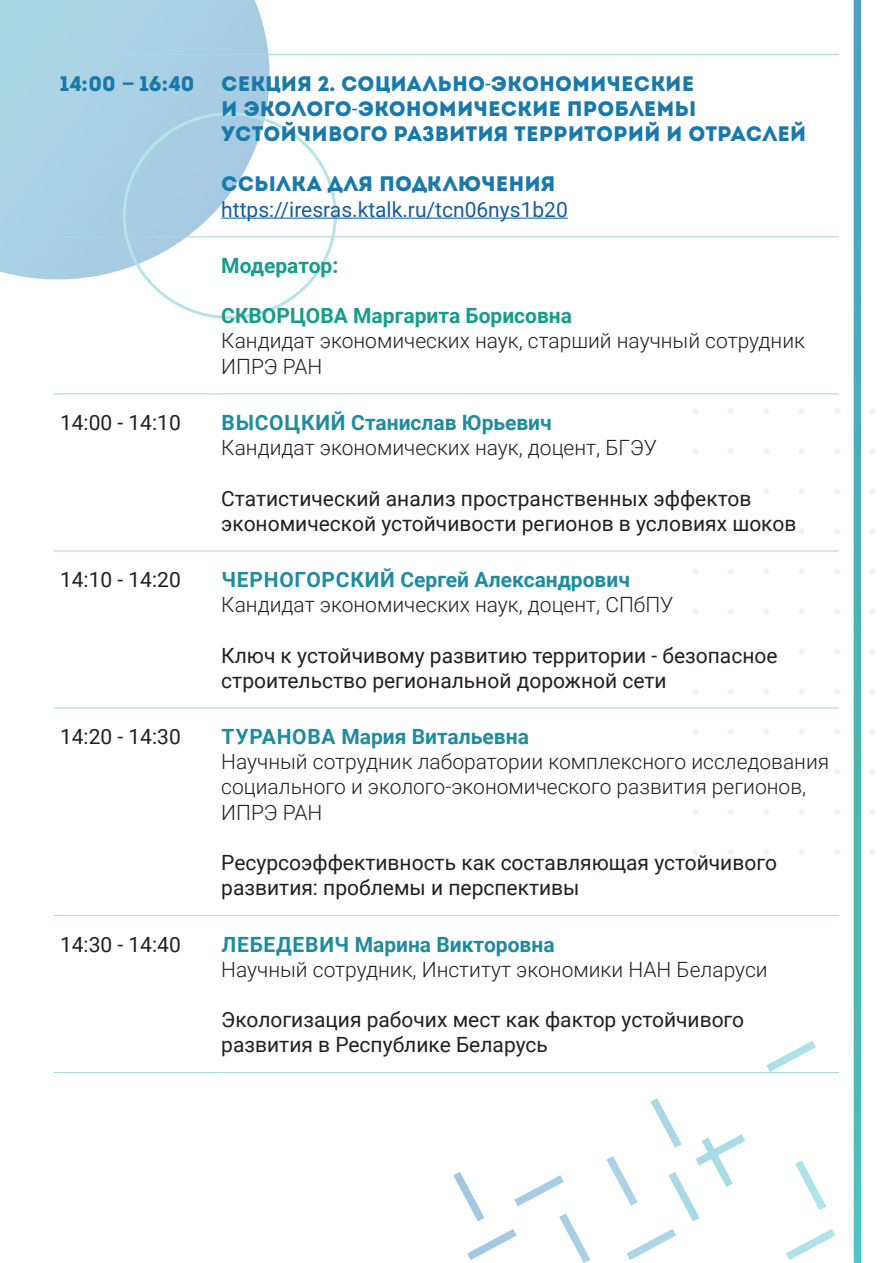
<style>
.page{position:relative;width:893px;height:1263px;background:#fff}
.page>*{position:absolute;margin:0;border:0;box-sizing:border-box;transform-origin:0 0}
.t1{font:21px/25.2px "Roboto";color:#231f20}
.t2{font:300 21px/25.2px "Roboto";color:#231f20}
.t3{font:21px/25.2px "Intro";color:#1a79ab}
.t4{font:700 21px "Roboto";color:#218b9e}
.t5{font:21px "Roboto";color:#175d9e}
.t6{font:700 21px "Roboto";color:#189c8b}
.s1{font-family:"Roboto";font-weight:700}
.s2{font-family:"Roboto"}
</style>
<div class="page">
<svg style="left:835px;top:408px;width:5px;height:6px"></svg>
<svg style="left:835px;top:449px;width:5px;height:5px"></svg>
<svg style="left:835px;top:489px;width:5px;height:5px"></svg>
<svg style="left:835px;top:529px;width:5px;height:5px"></svg>
<svg style="left:835px;top:569px;width:5px;height:5px"></svg>
<div style="left:834px;top:608px;width:6px;height:7px;background:#f2f2f2;border-radius:50%"></div>
<div style="left:834px;top:648px;width:6px;height:7px;background:#f2f2f2;border-radius:50%"></div>
<div style="left:834px;top:688px;width:6px;height:7px;background:#f2f2f2;border-radius:50%"></div>
<div style="left:834px;top:728px;width:6px;height:7px;background:#f2f2f2;border-radius:50%"></div>
<div style="left:834px;top:768px;width:6px;height:7px;background:#f2f2f2;border-radius:50%"></div>
<div style="left:834px;top:808px;width:6px;height:7px;background:#f2f2f2;border-radius:50%"></div>
<div style="left:834px;top:848px;width:6px;height:7px;background:#f2f2f2;border-radius:50%"></div>
<svg style="left:799px;top:408px;width:6px;height:6px"></svg>
<svg style="left:799px;top:449px;width:6px;height:5px"></svg>
<svg style="left:799px;top:489px;width:6px;height:5px"></svg>
<svg style="left:799px;top:529px;width:6px;height:5px"></svg>
<svg style="left:799px;top:569px;width:6px;height:5px"></svg>
<div style="left:799px;top:608px;width:6px;height:7px;background:#f2f2f2;border-radius:50%"></div>
<div style="left:799px;top:648px;width:6px;height:7px;background:#f2f2f2;border-radius:50%"></div>
<div style="left:799px;top:688px;width:6px;height:7px;background:#f2f2f2;border-radius:50%"></div>
<div style="left:799px;top:728px;width:6px;height:7px;background:#f2f2f2;border-radius:50%"></div>
<div style="left:799px;top:768px;width:6px;height:7px;background:#f2f2f2;border-radius:50%"></div>
<div style="left:799px;top:808px;width:6px;height:7px;background:#f2f2f2;border-radius:50%"></div>
<div style="left:799px;top:848px;width:6px;height:7px;background:#f2f2f2;border-radius:50%"></div>
<svg style="left:763px;top:408px;width:6px;height:6px"></svg>
<svg style="left:763px;top:449px;width:6px;height:5px"></svg>
<svg style="left:763px;top:489px;width:6px;height:5px"></svg>
<svg style="left:763px;top:529px;width:6px;height:5px"></svg>
<svg style="left:763px;top:569px;width:6px;height:5px"></svg>
<div style="left:763px;top:608px;width:6px;height:7px;background:#f2f2f2;border-radius:50%"></div>
<div style="left:763px;top:648px;width:6px;height:7px;background:#f2f2f2;border-radius:50%"></div>
<div style="left:763px;top:688px;width:6px;height:7px;background:#f2f2f2;border-radius:50%"></div>
<div style="left:763px;top:728px;width:6px;height:7px;background:#f2f2f2;border-radius:50%"></div>
<div style="left:763px;top:768px;width:6px;height:7px;background:#f2f2f2;border-radius:50%"></div>
<div style="left:763px;top:808px;width:6px;height:7px;background:#f2f2f2;border-radius:50%"></div>
<div style="left:763px;top:848px;width:6px;height:7px;background:#f2f2f2;border-radius:50%"></div>
<div style="left:727px;top:408px;width:7px;height:6px;background:#f2f2f2;border-radius:50%"></div>
<div style="left:727px;top:448px;width:7px;height:6px;background:#f2f2f2;border-radius:50%"></div>
<div style="left:727px;top:488px;width:7px;height:6px;background:#f2f2f2;border-radius:50%"></div>
<div style="left:727px;top:528px;width:7px;height:6px;background:#f2f2f2;border-radius:50%"></div>
<div style="left:727px;top:568px;width:7px;height:6px;background:#f2f2f2;border-radius:50%"></div>
<div style="left:727px;top:608px;width:7px;height:7px;background:#f2f2f2;border-radius:50%"></div>
<div style="left:727px;top:648px;width:7px;height:7px;background:#f2f2f2;border-radius:50%"></div>
<div style="left:727px;top:688px;width:7px;height:7px;background:#f2f2f2;border-radius:50%"></div>
<div style="left:727px;top:728px;width:7px;height:7px;background:#f2f2f2;border-radius:50%"></div>
<div style="left:727px;top:768px;width:7px;height:7px;background:#f2f2f2;border-radius:50%"></div>
<div style="left:727px;top:808px;width:7px;height:7px;background:#f2f2f2;border-radius:50%"></div>
<div style="left:727px;top:848px;width:7px;height:7px;background:#f2f2f2;border-radius:50%"></div>
<svg style="left:692px;top:409px;width:6px;height:5px"></svg>
<svg style="left:692px;top:449px;width:6px;height:5px"></svg>
<svg style="left:692px;top:489px;width:6px;height:5px"></svg>
<svg style="left:692px;top:529px;width:6px;height:5px"></svg>
<svg style="left:692px;top:569px;width:6px;height:5px"></svg>
<div style="left:692px;top:608px;width:6px;height:7px;background:#f2f2f2;border-radius:50%"></div>
<div style="left:692px;top:648px;width:6px;height:7px;background:#f2f2f2;border-radius:50%"></div>
<div style="left:692px;top:688px;width:6px;height:7px;background:#f2f2f2;border-radius:50%"></div>
<div style="left:692px;top:728px;width:6px;height:7px;background:#f2f2f2;border-radius:50%"></div>
<div style="left:692px;top:768px;width:6px;height:7px;background:#f2f2f2;border-radius:50%"></div>
<div style="left:692px;top:808px;width:6px;height:7px;background:#f2f2f2;border-radius:50%"></div>
<div style="left:692px;top:848px;width:6px;height:7px;background:#f2f2f2;border-radius:50%"></div>
<svg style="left:452px;top:1041px;width:385px;height:222px"></svg>
<svg style="left:0;top:0;width:285px;height:296px"></svg>
<svg style="left:854px;top:0;width:22px;height:1263px"></svg>
<hr style="left:54px;top:54px;width:161px;height:1px;background:#a9d9da">
<hr style="left:215px;top:54px;width:624px;height:1px;background:#a9d9da">
<hr style="left:54px;top:236px;width:161px;height:1px;background:#a9d9da">
<hr style="left:215px;top:236px;width:624px;height:1px;background:#a9d9da">
<hr style="left:54px;top:393px;width:161px;height:1px;background:#a9d9da">
<hr style="left:215px;top:393px;width:624px;height:1px;background:#a9d9da">
<hr style="left:54px;top:550px;width:161px;height:1px;background:#a9d9da">
<hr style="left:215px;top:550px;width:624px;height:1px;background:#a9d9da">
<hr style="left:54px;top:707px;width:161px;height:2px;background:#a9d9da">
<hr style="left:215px;top:707px;width:624px;height:2px;background:#a9d9da">
<hr style="left:54px;top:915px;width:161px;height:1px;background:#a9d9da">
<hr style="left:215px;top:915px;width:624px;height:1px;background:#a9d9da">
<hr style="left:54px;top:1072px;width:161px;height:1px;background:#a9d9da">
<hr style="left:215px;top:1072px;width:624px;height:1px;background:#a9d9da">
<hr style="left:221px;top:218px;width:347px;height:1px;background:#175d9e">
<p class="t3" style="left:60px;top:71px;width:136px">14:00 <span class="s1">–</span> 16:40</p>
<p class="t3" style="left:221px;top:71px;width:587px">Секция 2. Социально<span class="s2">-</span>экономические<br>и эколого<span class="s2">-</span>экономические проблемы устойчивого развития территорий и отраслей</p>
<p class="t3" style="left:221px;top:171px;width:336px">Ссылка для подключения</p>
<p class="t5" style="left:221px;top:194px;width:348px">https://iresras.ktalk.ru/tcn06nys1b20</p>
<p class="t6" style="left:221px;top:251px;width:119px">Модератор:</p>
<p class="t6" style="left:221px;top:301px;width:352px">СКВОРЦОВА Маргарита Борисовна</p>
<p class="t2" style="left:221px;top:328px;width:585px">Кандидат экономических наук, старший научный сотрудник<br>ИПРЭ РАН</p>
<p class="t1" style="left:60px;top:409px;width:122px">14:00 - 14:10</p>
<p class="t4" style="left:222px;top:408px;width:332px">ВЫСОЦКИЙ Станислав Юрьевич</p>
<p class="t2" style="left:221px;top:434px;width:437px">Кандидат экономических наук, доцент, БГЭУ</p>
<p class="t1" style="left:221px;top:485px;width:577px">Статистический анализ пространственных эффектов экономической устойчивости регионов в условиях шоков</p>
<p class="t1" style="left:60px;top:566px;width:122px">14:10 - 14:20</p>
<p class="t4" style="left:222px;top:565px;width:410px">ЧЕРНОГОРСКИЙ Сергей Александрович</p>
<p class="t2" style="left:221px;top:591px;width:454px">Кандидат экономических наук, доцент, СПбПУ</p>
<p class="t1" style="left:221px;top:642px;width:558px">Ключ к устойчивому развитию территории - безопасное строительство региональной дорожной сети</p>
<p class="t1" style="left:60px;top:723px;width:122px">14:20 - 14:30</p>
<p class="t4" style="left:222px;top:722px;width:309px">ТУРАНОВА Мария Витальевна</p>
<p class="t2" style="left:221px;top:748px;width:610px">Научный сотрудник лаборатории комплексного исследования социального и эколого-экономического развития регионов,<br>ИПРЭ РАН</p>
<p class="t1" style="left:221px;top:849px;width:557px">Ресурсоэффективность как составляющая устойчивого развития: проблемы и перспективы</p>
<p class="t1" style="left:60px;top:931px;width:122px">14:30 - 14:40</p>
<p class="t4" style="left:222px;top:929px;width:334px">ЛЕБЕДЕВИЧ Марина Викторовна</p>
<p class="t2" style="left:221px;top:956px;width:548px">Научный сотрудник, Институт экономики НАН Беларуси</p>
<p class="t1" style="left:221px;top:1006px;width:524px">Экологизация рабочих мест как фактор устойчивого развития в Республике Беларусь</p>
</div>
